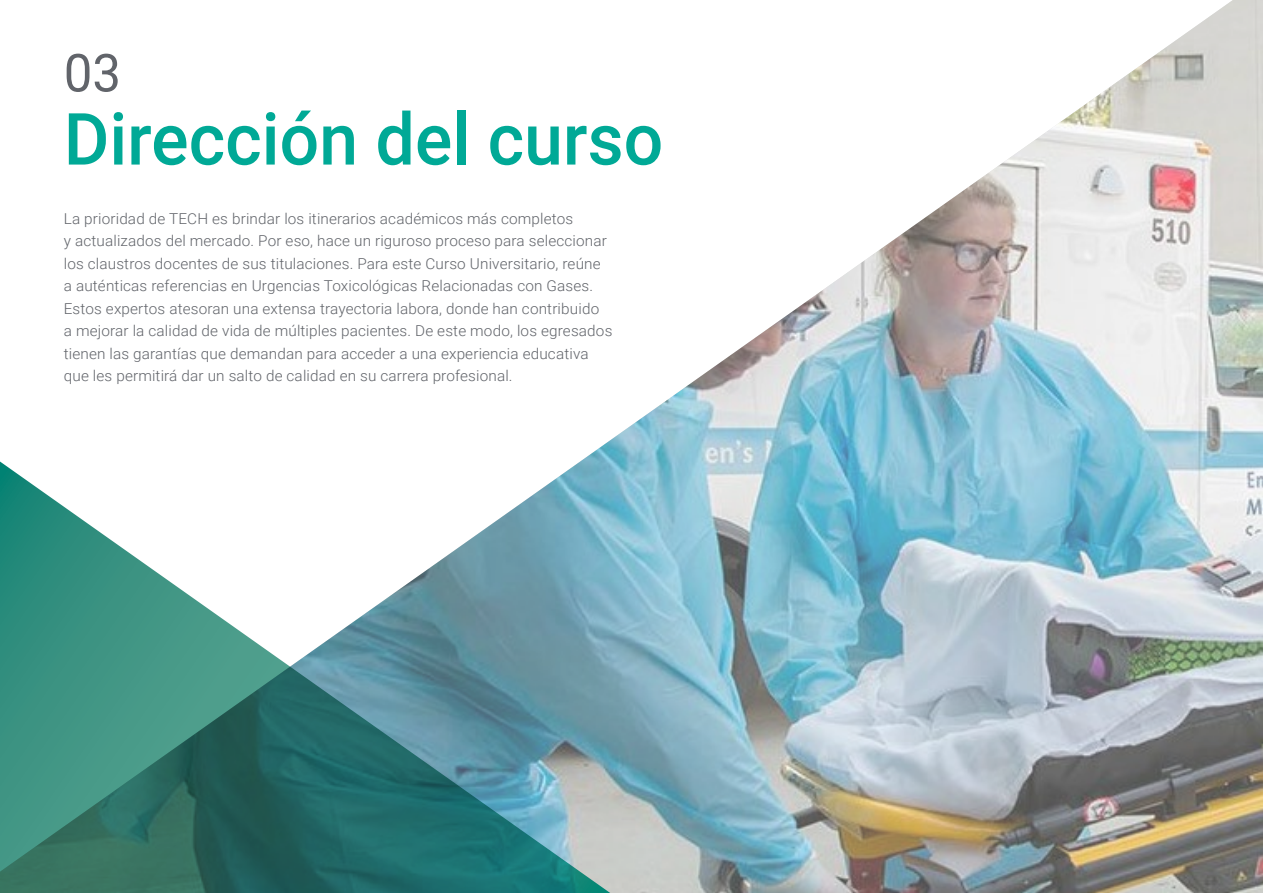
<style>
.page{position:relative;width:1263px;height:893px;background:#fff}
.page>*{position:absolute;margin:0;border:0;box-sizing:border-box;transform-origin:0 0}
.t1{font:500 72px "Roboto";color:#00a996}
.t2{font:52.5px "Roboto";color:#61646a}
.t3{font:300 15px/22.5px "Roboto";letter-spacing:.01em;color:#61646a}
</style>
<div class="page">
<img style="left:602px;top:0;width:661px;height:893px">
<svg style="left:0;top:446px;width:640px;height:447px"></svg>
<h2 class="t2" style="left:64px;top:36px;width:59px">03</h2>
<h1 class="t1" style="left:64px;top:89px;width:601px">Dirección del curso</h1>
<p class="t3" style="left:64px;top:207px;width:550px">La prioridad de TECH es brindar los itinerarios académicos más completos<br>y actualizados del mercado. Por eso, hace un riguroso proceso para seleccionar los claustros docentes de sus titulaciones. Para este Curso Universitario, reúne a auténticas referencias en Urgencias Toxicológicas Relacionadas con Gases.<br>Estos expertos atesoran una extensa trayectoria labora, donde han contribuido<br>a mejorar la calidad de vida de múltiples pacientes. De este modo, los egresados tienen las garantías que demandan para acceder a una experiencia educativa que les permitirá dar un salto de calidad en su carrera profesional.</p>
</div>
